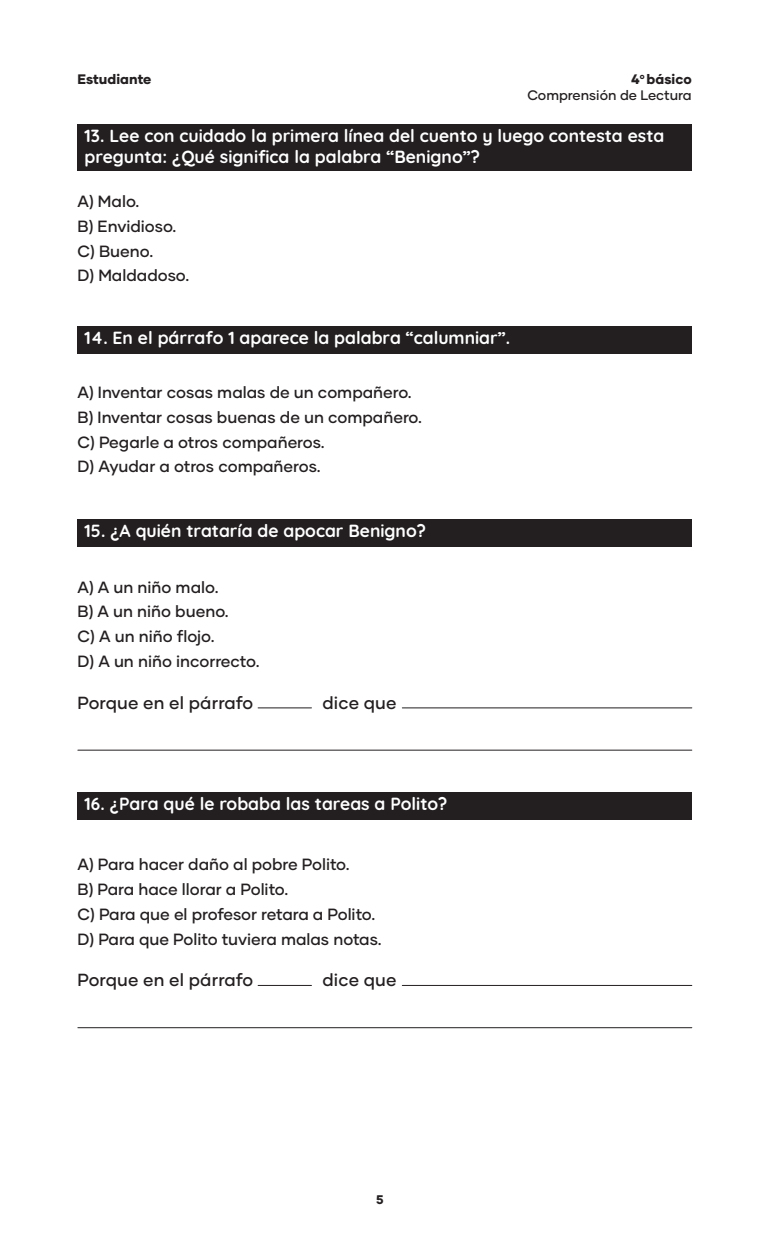
<style>
.page{position:relative;width:765px;height:1260px;background:#fff}
.page>*{position:absolute;margin:0;border:0;box-sizing:border-box;transform-origin:0 0}
.t1{font:700 17.5px "Quicksand";color:#fff}
.txt{font:500 17.5px "Gilmer";letter-spacing:.01em;color:#231f20}
.txt-2{font:500 16.25px "Gilmer";color:#231f20}
.t2{font:500 13.75px/16.2px "Gilmer";color:#231f20;text-align:right}
.t3{font:800 13.75px "Gilmer";color:#231f20}
.t4{font:800 12.5px "Gilmer";color:#231f20}
.s1{font-weight:800}
</style>
<div class="page">
<div style="left:78px;top:124px;width:614px;height:46px;background:#231f20"></div>
<div style="left:78px;top:327px;width:614px;height:27px;background:#231f20"></div>
<div style="left:78px;top:520px;width:614px;height:27px;background:#231f20"></div>
<div style="left:78px;top:792px;width:614px;height:27px;background:#231f20"></div>
<hr style="left:402px;top:708px;width:290px;height:1px;background:#231f20">
<hr style="left:402px;top:985px;width:290px;height:1px;background:#231f20">
<hr style="left:78px;top:750px;width:614px;height:1px;background:#231f20">
<hr style="left:78px;top:1027px;width:614px;height:1px;background:#231f20">
<hr style="left:258px;top:708px;width:53px;height:1px;background:#231f20">
<hr style="left:258px;top:985px;width:53px;height:1px;background:#231f20">
<p class="t3" style="left:78px;top:70px;width:75px">Estudiante</p>
<p class="t2" style="left:527px;top:71px;width:166px"><span class="s1">4</span><sup>o</sup> <span class="s1">básico<br></span>Comprensión de Lectura</p>
<p class="t1" style="left:85px;top:121px;width:581px">13. Lee con cuidado la primera línea del cuento y luego contesta esta</p>
<p class="t1" style="left:85px;top:142px;width:397px">pregunta: ¿Qué significa la palabra “Benigno”?</p>
<p class="txt-2" style="left:78px;top:191px;width:63px">A) Malo.</p>
<p class="txt-2" style="left:78px;top:216px;width:100px">B) Envidioso.</p>
<p class="txt-2" style="left:78px;top:241px;width:77px">C) Bueno.</p>
<p class="txt-2" style="left:78px;top:265px;width:113px">D) Maldadoso.</p>
<p class="t1" style="left:85px;top:323px;width:427px">14. En el párrafo 1 aparece la palabra “calumniar”.</p>
<p class="txt-2" style="left:78px;top:382px;width:336px">A) Inventar cosas malas de un compañero.</p>
<p class="txt-2" style="left:78px;top:407px;width:346px">B) Inventar cosas buenas de un compañero.</p>
<p class="txt-2" style="left:78px;top:432px;width:249px">C) Pegarle a otros compañeros.</p>
<p class="txt-2" style="left:78px;top:457px;width:245px">D) Ayudar a otros compañeros.</p>
<p class="t1" style="left:85px;top:516px;width:343px">15. ¿A quién trataría de apocar Benigno?</p>
<p class="txt-2" style="left:78px;top:577px;width:142px">A) A un niño malo.</p>
<p class="txt-2" style="left:78px;top:602px;width:153px">B) A un niño bueno.</p>
<p class="txt-2" style="left:78px;top:626px;width:139px">C) A un niño flojo.</p>
<p class="txt-2" style="left:78px;top:651px;width:184px">D) A un niño incorrecto.</p>
<p class="txt" style="left:78px;top:692px;width:177px">Porque en el párrafo</p>
<p class="txt" style="left:322px;top:692px;width:76px">dice que</p>
<p class="t1" style="left:85px;top:789px;width:364px">16. ¿Para qué le robaba las tareas a Polito?</p>
<p class="txt-2" style="left:78px;top:854px;width:274px">A) Para hacer daño al pobre Polito.</p>
<p class="txt-2" style="left:78px;top:879px;width:212px">B) Para hace llorar a Polito.</p>
<p class="txt-2" style="left:78px;top:904px;width:299px">C) Para que el profesor retara a Polito.</p>
<p class="txt-2" style="left:78px;top:929px;width:306px">D) Para que Polito tuviera malas notas.</p>
<p class="txt" style="left:78px;top:969px;width:177px">Porque en el párrafo</p>
<p class="txt" style="left:322px;top:969px;width:76px">dice que</p>
<p class="t4" style="left:376px;top:1192px;width:9px">5</p>
</div>
